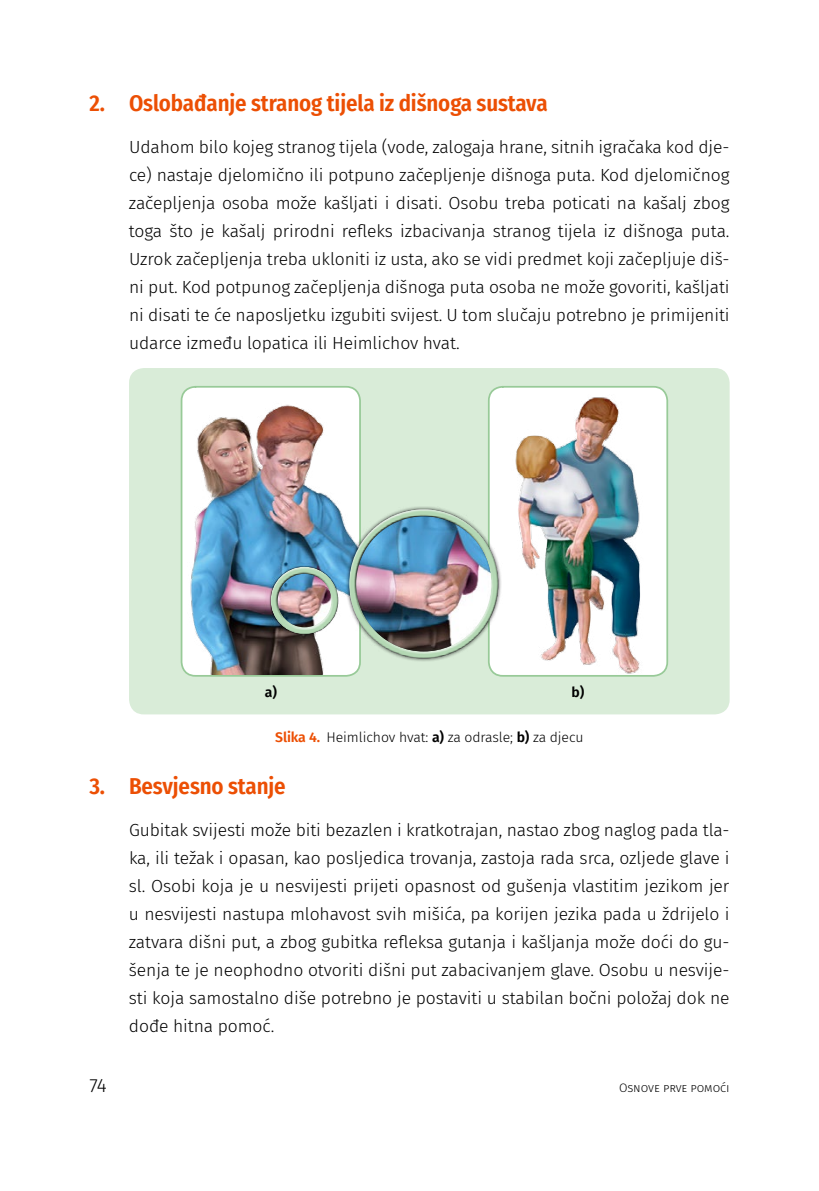
<style>
.page{position:relative;width:819px;height:1191px;background:#fff}
.page>*{position:absolute;margin:0;border:0;box-sizing:border-box;transform-origin:0 0}
.t1{font:600 22.75px "Fira Sans Condensed";letter-spacing:-.005em;color:#ec4f04}
.t2{font:300 19.25px "Fira Sans";color:#000}
.t3{font:300 17.5px/28px "Fira Sans";letter-spacing:-.005em;color:#000;text-align:justify}
.t4{font:300 14px "Fira Sans";letter-spacing:-.005em;color:#000}
.t5{font:600 14px "Fira Sans";color:#000}
.t6{font:300 12.25px "Fira Sans";color:#000}
.s1{font-weight:600;color:#ec4f04}
.s2{font-weight:600}
</style>
<div class="page">
<div style="left:129px;top:368px;width:600px;height:346px;background:#d9ecd8;border-radius:15px"></div>
<img style="left:181px;top:394px;width:487px;height:281px">
<div style="left:345px;top:506px;width:157px;height:156px;background:#000;opacity:.75"></div>
<div style="left:347px;top:507px;width:152px;height:147px;background:#fff;opacity:.75"></div>
<div style="left:349px;top:514px;width:151px;height:145px;background:#000;opacity:.75"></div>
<div style="left:268px;top:564px;width:72px;height:65px;background:#fff;opacity:.75"></div>
<div style="left:269px;top:571px;width:71px;height:64px;background:#000;opacity:.75"></div>
<h1 class="t1" style="left:89px;top:84px;width:460px">2. Oslobađanje stranog tijela iz dišnoga sustava</h1>
<p class="t3" style="left:129px;top:132px;width:602px">Udahom bilo kojeg stranog tijela (vode, zalogaja hrane, sitnih igračaka kod dje&shy;ce) nastaje djelomično ili potpuno začepljenje dišnoga puta. Kod djelomičnog začepljenja osoba može kašljati i disati. Osobu treba poticati na kašalj zbog toga što je kašalj prirodni refleks izbacivanja stranog tijela iz dišnoga puta.<br>Uzrok začepljenja treba ukloniti iz usta, ako se vidi predmet koji začepljuje diš&shy;ni put. Kod potpunog začepljenja dišnoga puta osoba ne može govoriti, kašljati ni disati te će naposljetku izgubiti svijest. U tom slučaju potrebno je primijeniti udarce između lopatica ili Heimlichov hvat.</p>
<p class="t5" style="left:265px;top:680px;width:14px">a)</p>
<p class="t5" style="left:571px;top:680px;width:14px">b)</p>
<p class="t4" style="left:275px;top:727px;width:310px"><span class="s1">Slika 4.</span> Heimlichov hvat: <span class="s2">a)</span> za odrasle; <span class="s2">b)</span> za djecu</p>
<h1 class="t1" style="left:89px;top:767px;width:198px">3. Besvjesno stanje</h1>
<p class="t3" style="left:129px;top:816px;width:602px">Gubitak svijesti može biti bezazlen i kratkotrajan, nastao zbog naglog pada tla&shy;ka, ili težak i opasan, kao posljedica trovanja, zastoja rada srca, ozljede glave i sl. Osobi koja je u nesvijesti prijeti opasnost od gušenja vlastitim jezikom jer u nesvijesti nastupa mlohavost svih mišića, pa korijen jezika pada u ždrijelo i zatvara dišni put, a zbog gubitka refleksa gutanja i kašljanja može doći do gu&shy;šenja te je neophodno otvoriti dišni put zabacivanjem glave. Osobu u nesvije&shy;sti koja samostalno diše potrebno je postaviti u stabilan bočni položaj dok ne dođe hitna pomoć.</p>
<p class="t2" style="left:89px;top:1071px;width:19px">74</p>
<p class="t6" style="left:619px;top:1078px;width:112px">Osnove prve pomoći</p>
</div>
